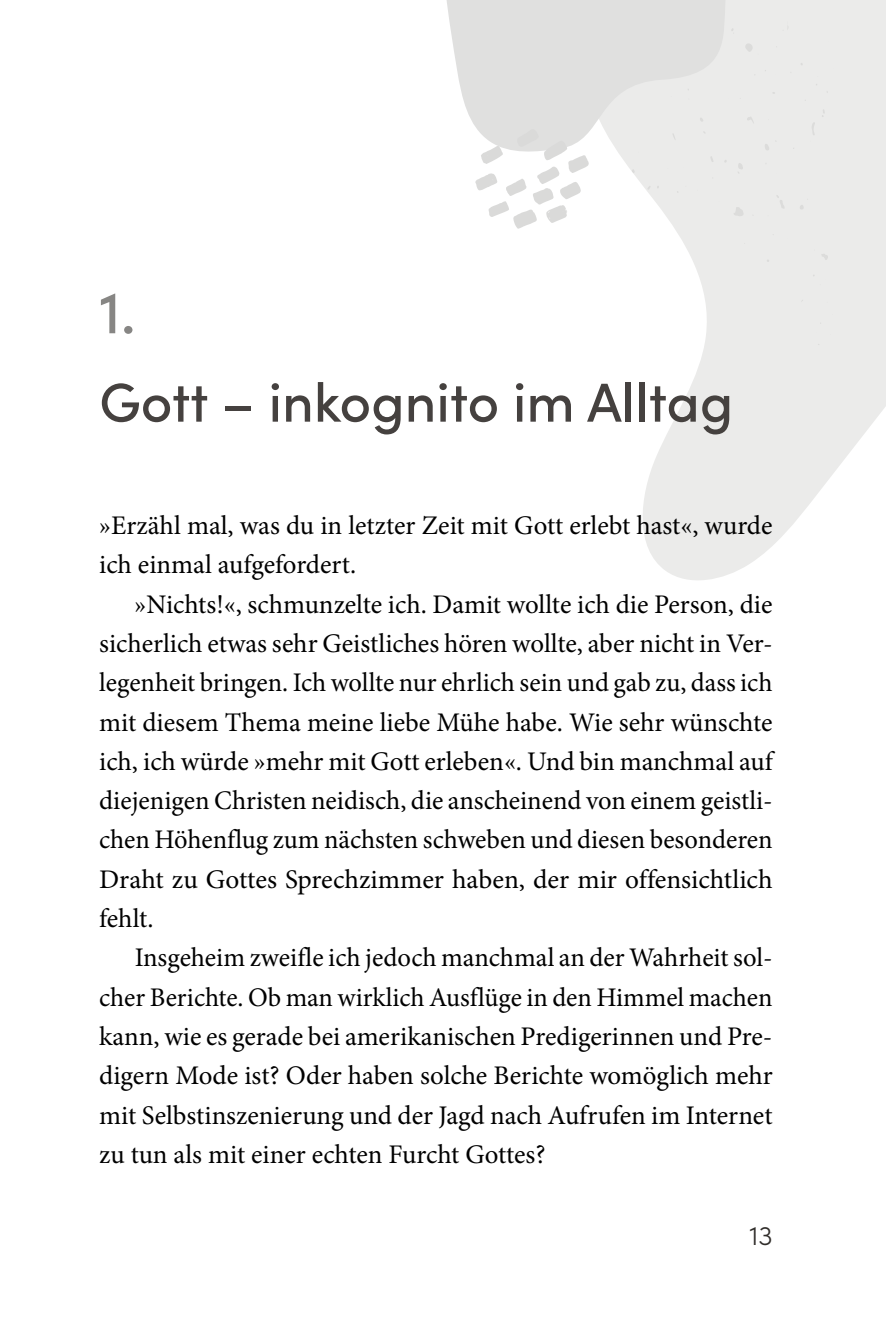
<style>
.page{position:relative;width:886px;height:1326px;background:#fff}
.page>*{position:absolute;margin:0;border:0;box-sizing:border-box;transform-origin:0 0}
.t1{font:500 60px "Sofia Pro";color:#878684}
.t2{font:500 55px "Sofia Pro";color:#45413f}
.t3{font:27px/39.2px "Minion Pro";color:#000;text-align:justify}
.t4{font:300 27px "Sofia Pro";color:#302d2a}
</style>
<div class="page">
<svg style="left:643px;top:0;width:243px;height:580px;fill:#ebebea"></svg>
<svg style="left:446px;top:0;width:388px;height:345px"></svg>
<h1 class="t1" style="left:99px;top:268px;width:38px">1.</h1>
<h2 class="t2" style="left:99px;top:362px;width:635px">Gott – inkognito im Alltag</h2>
<p class="t3" style="left:99px;top:506px;width:675px">»Erzähl mal, was du in letzter Zeit mit Gott erlebt hast«, wurde ich einmal aufgefordert.</p>
<p class="t3" style="left:99px;top:584px;width:675px;text-indent:35px">»Nichts!«, schmunzelte ich. Damit wollte ich die Person, die sicherlich etwas sehr Geistliches hören wollte, aber nicht in Ver&shy;legenheit bringen. Ich wollte nur ehrlich sein und gab zu, dass ich mit diesem Thema meine liebe Mühe habe. Wie sehr wünschte ich, ich würde »mehr mit Gott erleben«. Und bin manchmal auf diejenigen Christen neidisch, die anscheinend von einem geistli&shy;chen Höhenflug zum nächsten schweben und diesen besonderen Draht zu Gottes Sprechzimmer haben, der mir offensichtlich fehlt.</p>
<p class="t3" style="left:99px;top:938px;width:675px;text-indent:35px">Insgeheim zweifle ich jedoch manchmal an der Wahrheit sol&shy;cher Berichte. Ob man wirklich Ausflüge in den Himmel machen kann, wie es gerade bei amerikanischen Predigerinnen und Pre&shy;digern Mode ist? Oder haben solche Berichte womöglich mehr mit Selbstinszenierung und der Jagd nach Aufrufen im Internet zu tun als mit einer echten Furcht Gottes?</p>
<p class="t4" style="left:749px;top:1216px;width:25px">13</p>
</div>
